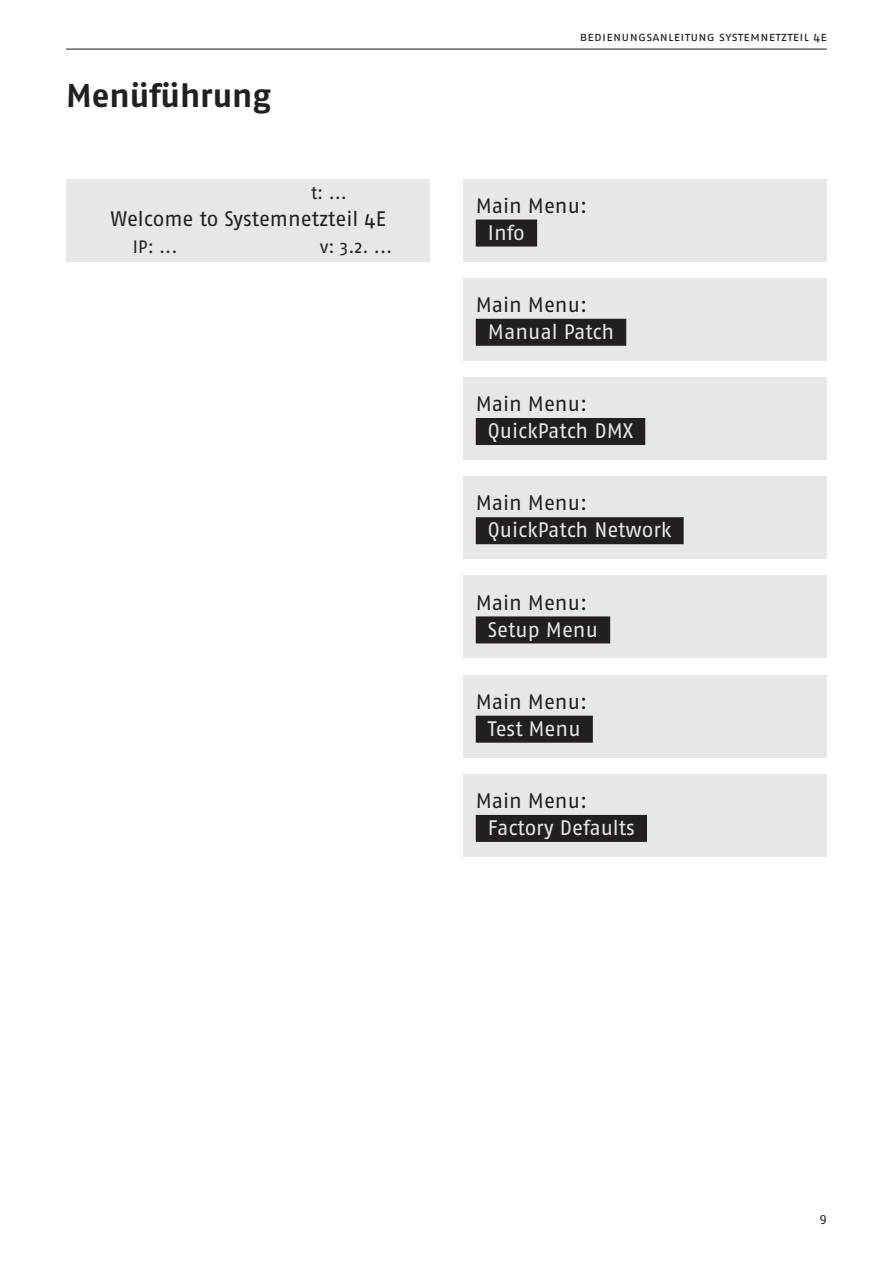
<style>
.page{position:relative;width:893px;height:1263px;background:#fff}
.page>*{position:absolute;margin:0;border:0;box-sizing:border-box;transform-origin:0 0}
.t1{font:700 33px "Fago OT";letter-spacing:-.005em;color:#231f20}
.t2{font:21px "Fago OT";letter-spacing:-.005em;color:#231f20}
.t3{font:21px "Fago OT";letter-spacing:-.005em;color:#e6e7e9}
.t4{font:18px "Fago OT";color:#231f20}
.t5{font:12.75px "Fago OT";letter-spacing:.02em;color:#231f20}
</style>
<div class="page">
<hr style="left:66px;top:49px;width:761px;height:1px;background:#231f20">
<div style="left:463px;top:179px;width:364px;height:82px;background:#e6e7e9"></div>
<div style="left:476px;top:220px;width:61px;height:27px;background:#231f20"></div>
<div style="left:463px;top:278px;width:364px;height:83px;background:#e6e7e9"></div>
<div style="left:476px;top:319px;width:150px;height:27px;background:#231f20"></div>
<div style="left:463px;top:377px;width:364px;height:83px;background:#e6e7e9"></div>
<div style="left:476px;top:418px;width:169px;height:27px;background:#231f20"></div>
<div style="left:463px;top:476px;width:364px;height:83px;background:#e6e7e9"></div>
<div style="left:476px;top:517px;width:208px;height:27px;background:#231f20"></div>
<div style="left:463px;top:576px;width:364px;height:82px;background:#e6e7e9"></div>
<div style="left:476px;top:616px;width:134px;height:27px;background:#231f20"></div>
<div style="left:463px;top:675px;width:364px;height:82px;background:#e6e7e9"></div>
<div style="left:476px;top:716px;width:117px;height:27px;background:#231f20"></div>
<div style="left:463px;top:774px;width:364px;height:83px;background:#e6e7e9"></div>
<div style="left:476px;top:815px;width:171px;height:27px;background:#231f20"></div>
<div style="left:66px;top:179px;width:364px;height:82px;background:#e6e7e9"></div>
<h1 class="t1" style="left:66px;top:76px;width:206px">Menüführung</h1>
<p class="t4" style="left:311px;top:182px;width:38px">t: ...</p>
<p class="t2" style="left:110px;top:206px;width:277px">Welcome to Systemnetzteil 4E</p>
<p class="t4" style="left:133px;top:236px;width:46px">IP: ...</p>
<p class="t4" style="left:320px;top:236px;width:74px">v: 3.2. ...</p>
<p class="t5" style="left:580px;top:29px;width:249px">bedienungsanleitung systemnetzteil 4e</p>
<p class="t2" style="left:476px;top:193px;width:113px">Main Menu:</p>
<p class="t3" style="left:488px;top:220px;width:38px">Info</p>
<p class="t2" style="left:476px;top:292px;width:113px">Main Menu:</p>
<p class="t3" style="left:488px;top:319px;width:128px">Manual Patch</p>
<p class="t2" style="left:476px;top:391px;width:113px">Main Menu:</p>
<p class="t3" style="left:488px;top:418px;width:147px">QuickPatch DMX</p>
<p class="t2" style="left:476px;top:490px;width:113px">Main Menu:</p>
<p class="t3" style="left:488px;top:517px;width:185px">QuickPatch Network</p>
<p class="t2" style="left:476px;top:590px;width:113px">Main Menu:</p>
<p class="t3" style="left:488px;top:617px;width:112px">Setup Menu</p>
<p class="t2" style="left:476px;top:689px;width:113px">Main Menu:</p>
<p class="t3" style="left:488px;top:716px;width:94px">Test Menu</p>
<p class="t2" style="left:476px;top:788px;width:113px">Main Menu:</p>
<p class="t3" style="left:488px;top:815px;width:148px">Factory Defaults</p>
<p class="t5" style="left:819px;top:1212px;width:9px">9</p>
</div>
